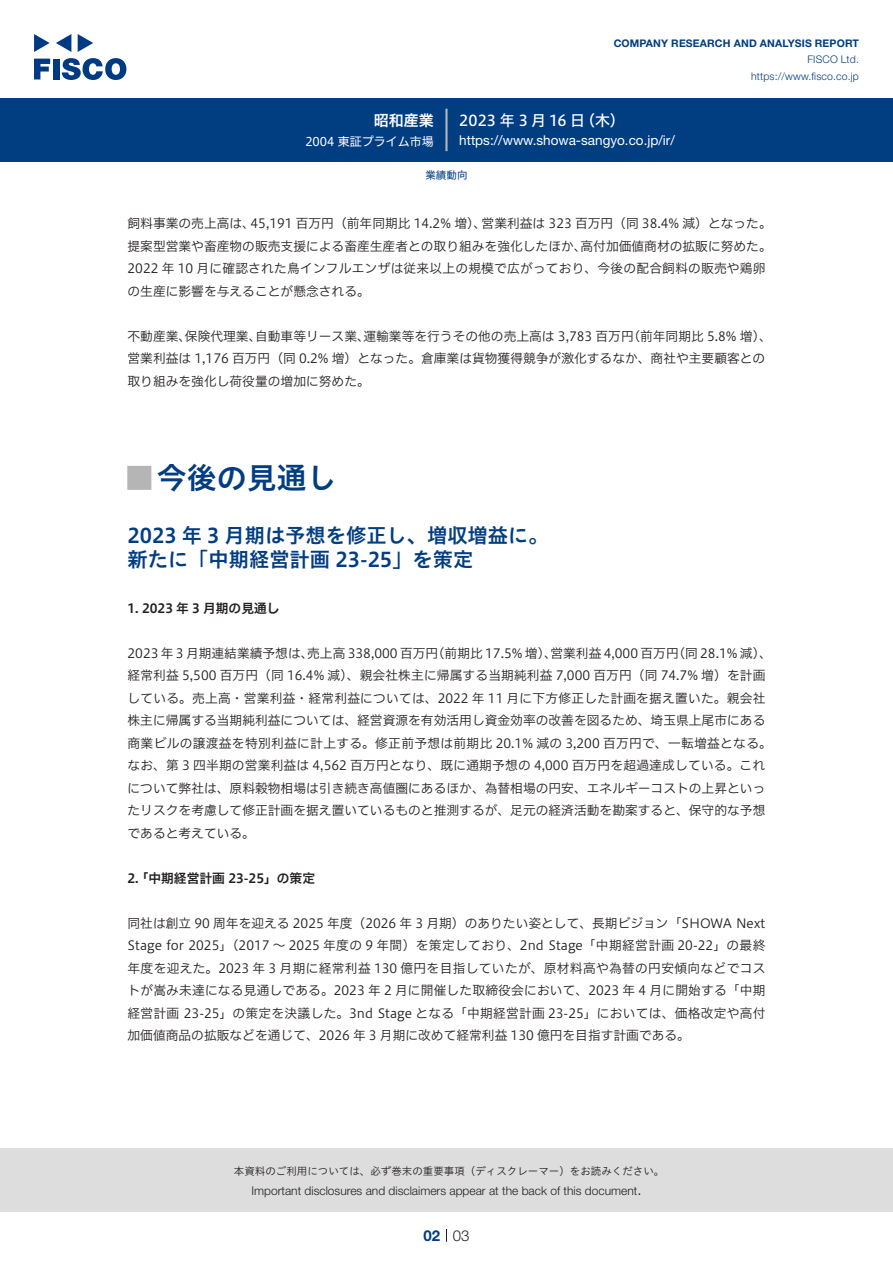
<style>
.page{position:relative;width:893px;height:1263px;background:#fff}
.page>*{position:absolute;margin:0;border:0;box-sizing:border-box;transform-origin:0 0}
.t1{font:30px "Hiragino UD Sans Std N W6";color:#003d81}
.t2{font:24px "Hiragino UD Sans Std N W6";color:#b5b5b6}
.t3{font:20.25px/24px "Hiragino UD Sans Std W6";color:#003d81}
.t4{font:15px "Hiragino UD Sans F Std N W5";letter-spacing:.005em;color:#fff}
.t5{font:15px "Hiragino UD Sans F Std N W6";color:#fff}
.t6{font:300 15px "Helvetica Neue LT Std";color:#231f20}
.t7{font:700 15px "Helvetica Neue LT Std";color:#003d81}
.t8{font:13.5px "Helvetica Neue LT Std";color:#fff}
.t9{font:12.75px/22.5px "Hiragino UD Sans F Std N W3";color:#231f20}
.t10{font:12.75px "Hiragino UD Sans F Std N W6";color:#231f20}
.t11{font:300 12px "Helvetica Neue LT Std";color:#231f20}
.t12{font:12px "Hiragino UD Sans F Std N W4";color:#fff}
.t13{font:10.5px "Hiragino UD Sans Std W3";color:#231f20}
.t14{font:700 10.5px "Helvetica Neue LT Std";letter-spacing:.015em;color:#003d81}
.t15{font:300 10.5px/16.5px "Helvetica Neue LT Std";letter-spacing:.015em;color:#003d81;text-align:right}
.t16{font:10.5px "Hiragino UD Sans F Std N W4";color:#003d81}
</style>
<div class="page">
<div style="left:0;top:1148px;width:893px;height:64px;background:#ddd"></div>
<svg style="left:34px;top:59px;width:16px;height:20px"></svg>
<div style="left:53px;top:59px;width:6px;height:20px;background:#003a83"></div>
<svg style="left:62px;top:58px;width:64px;height:22px"></svg>
<svg style="left:34px;top:34px;width:16px;height:18px"></svg>
<svg style="left:78px;top:34px;width:15px;height:18px"></svg>
<svg style="left:56px;top:34px;width:15px;height:18px"></svg>
<div style="left:0;top:98px;width:893px;height:64px;background:#003d81"></div>
<hr style="left:445px;top:109px;width:3px;height:42px;background:#b5b5b6">
<svg style="left:446px;top:1229px;width:1px;height:13px"></svg>
<p class="t5" style="left:374px;top:109px;width:62px">昭和産業</p>
<p class="t12" style="left:305px;top:132px;width:130px">2004 東証プライム市場</p>
<p class="t14" style="left:614px;top:37px;width:247px">COMPANY RESEARCH AND ANALYSIS REPORT</p>
<p class="t15" style="left:751px;top:51px;width:109px">FISCO Ltd. https://www.fisco.co j p.</p>
<p class="t4" style="left:580px;top:109px;width:46px">（木(</p>
<p class="t4" style="left:459px;top:109px;width:127px">2023 年 3 月 16 日</p>
<p class="t8" style="left:459px;top:132px;width:217px">https://www.showa-sangyo. c o j p. /i r/</p>
<p class="t16" style="left:425px;top:167px;width:43px">業績動向</p>
<p class="t9" style="left:250px;top:211px;width:237px">45,191 百万円（前年同期比 14.2% 増）、</p>
<p class="t9" style="left:482px;top:211px;width:292px">営業利益は 323 百万円（同 38.4% 減）となった。</p>
<p class="t9" style="left:128px;top:211px;width:129px">飼料事業の売上高は、</p>
<p class="t9" style="left:580px;top:234px;width:193px">高付加価値商材の拡販に努めた。</p>
<p class="t9" style="left:128px;top:234px;width:639px">提案型営業や畜産物の販売支援による畜産生産者との取り組みを強化したほか、<br>2022 年 10 月に確認された鳥インフルエンザは従来以上の規模で広がっており、今後の配合飼料の販売や鶏卵の生産に影響を与えることが懸念される。</p>
<p class="t9" style="left:627px;top:324px;width:146px">（前年同期比 5.8% 増、(</p>
<p class="t9" style="left:255px;top:324px;width:116px">自動車等リース業、</p>
<p class="t9" style="left:363px;top:324px;width:272px">運輸業等を行うその他の売上高は 3,783 百万円</p>
<p class="t9" style="left:185px;top:324px;width:78px">保険代理業、</p>
<p class="t9" style="left:128px;top:324px;width:639px">不動産業、<br>営業利益は 1,176 百万円（同 0.2% 増）となった。倉庫業は貨物獲得競争が激化するなか、商社や主要顧客との取り組みを強化し荷役量の増加に努めた。</p>
<h1 class="t1" style="left:157px;top:455px;width:181px">今後の見通し</h1>
<h2 class="t2" style="left:128px;top:459px;width:25px">█</h2>
<h3 class="t3" style="left:128px;top:522px;width:422px">2023 年 3 月期は予想を修正し、増収増益に。新たに「中期経営計画 23-25」を策定</h3>
<p class="t10" style="left:128px;top:598px;width:154px">1. 2023 年 3 月期の見通し</p>
<p class="t9" style="left:432px;top:641px;width:126px">（前期比 17.5% 増）、</p>
<p class="t9" style="left:550px;top:641px;width:130px">営業利益 4,000 百万円</p>
<p class="t9" style="left:128px;top:641px;width:646px">2023 年 3 月期連結業績予想は、<br>経常利益 5,500 百万円（同 16.4% 減）、親会社株主に帰属する当期純利益 7,000 百万円（同 74.7% 増）を計画している。売上高・営業利益・経常利益については、2022 年 11 月に下方修正した計画を据え置いた。親会社株主に帰属する当期純利益については、経営資源を有効活用し資金効率の改善を図るため、埼玉県上尾市にある商業ビルの譲渡益を特別利益に計上する。修正前予想は前期比 20.1% 減の 3,200 百万円で、一転増益となる。なお、第 3 四半期の営業利益は 4,562 百万円となり、既に通期予想の 4,000 百万円を超過達成している。これについて弊社は、原料穀物相場は引き続き高値圏にあるほか、為替相場の円安、エネルギーコストの上昇といったリスクを考慮して修正計画を据え置いているものと推測するが、足元の経済活動を勘案すると、保守的な予想であると考えている。</p>
<p class="t10" style="left:136px;top:868px;width:181px">「中期経営計画 23-25」の策定</p>
<p class="t9" style="left:672px;top:641px;width:101px">（同 28.1% 減、(</p>
<p class="t9" style="left:307px;top:641px;width:133px">売上高 338,000 百万円</p>
<p class="t10" style="left:128px;top:868px;width:13px">2.</p>
<p class="t9" style="left:128px;top:911px;width:639px;text-align:justify">同社は創立 90 周年を迎える 2025 年度（2026 年 3 月期）のありたい姿として、長期ビジョン「SHOWA Next Stage for 2025」（2017 ～ 2025 年度の 9 年間）を策定しており、2nd Stage「中期経営計画 20-22」の最終年度を迎えた。2023 年 3 月期に経常利益 130 億円を目指していたが、原材料高や為替の円安傾向などでコストが嵩み未達になる見通しである。2023 年 2 月に開催した取締役会において、2023 年 4 月に開始する「中期経営計画 23-25」の策定を決議した。3nd Stage となる「中期経営計画 23-25」においては、価格改定や高付加価値商品の拡販などを通じて、2026 年 3 月期に改めて経常利益 130 億円を目指す計画である。</p>
<p class="t13" style="left:234px;top:1163px;width:432px">本資料のご利用については、必ず巻末の重要事項（ディスクレーマー）をお読みください。</p>
<p class="t6" style="left:637px;top:1180px;width:6px">.</p>
<p class="t11" style="left:251px;top:1183px;width:387px">Important disclosures and disclaimers appear at the back of this document</p>
<p class="t7" style="left:423px;top:1226px;width:18px">02</p>
<p class="t6" style="left:453px;top:1226px;width:18px">03</p>
</div>
